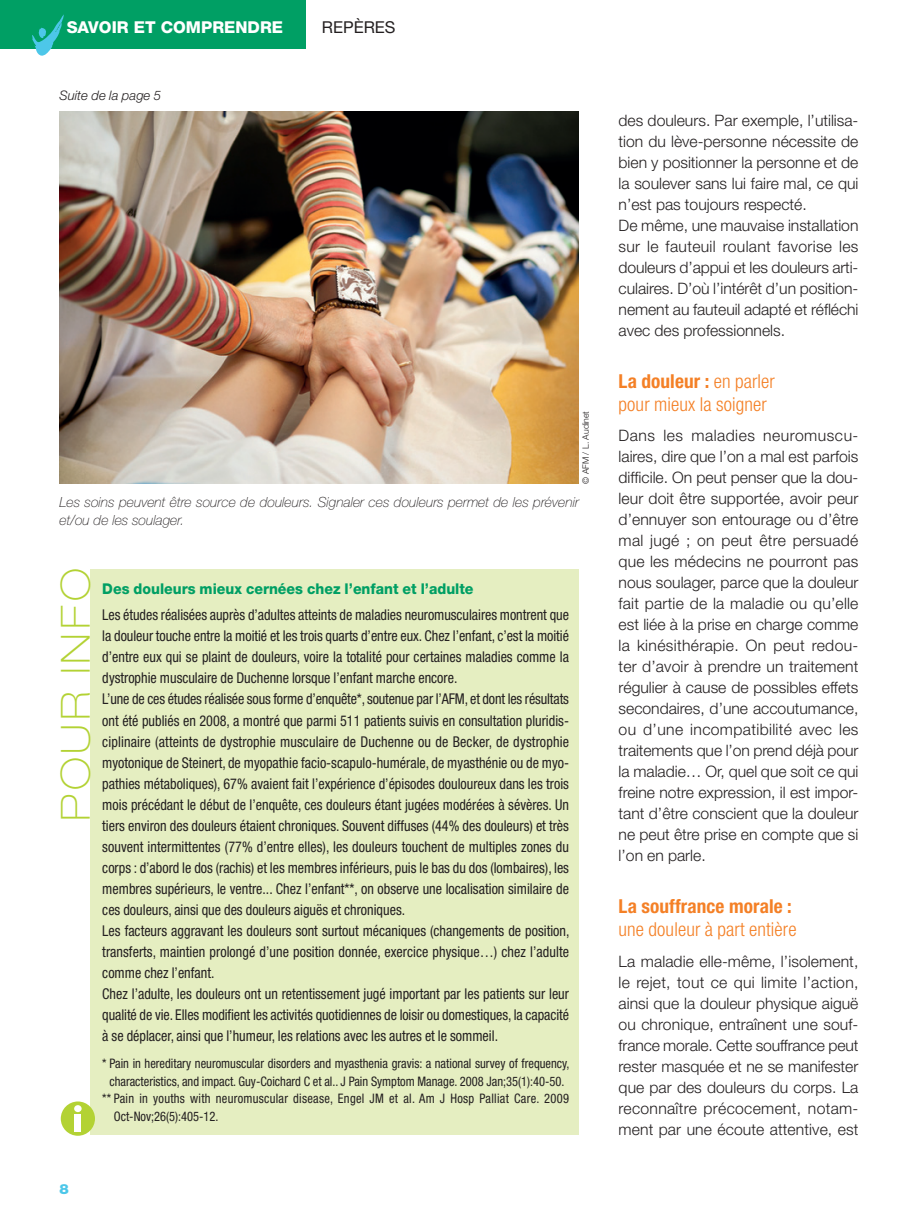
<style>
.page{position:relative;width:918px;height:1216px;background:#fff}
.page>*{position:absolute;margin:0;border:0;box-sizing:border-box;transform-origin:0 0}
.t1{font:100 expanded 40.25px "Helvetica Neue";letter-spacing:.1em;color:#b3d234}
.t2{font:300 condensed 19.25px/23.3px "Helvetica Neue";letter-spacing:.005em;color:#f48026}
.t3{font:700 condensed 19.25px "Helvetica Neue";letter-spacing:.005em;color:#f48026}
.t4{font:800 16.45px "Helvetica Neue";color:#fff}
.t5{font:16.45px "Helvetica Neue";color:#231f20}
.t6{font:300 15.75px/21px "Helvetica Neue";color:#231f20;text-align:justify}
.t7{font:condensed 14.88px/21px "Helvetica Neue";color:#231f20;scale:.95 1}
.t8{font:800 14.88px "Helvetica Neue";color:#009f64;scale:.95 1}
.t9{font:italic 100 14px/17.5px "Helvetica Neue";color:#231f20}
.t10{font:900 14px "Helvetica Neue";color:#4dc7e9}
.t11{font:condensed 13.12px "Helvetica Neue";color:#231f20;scale:.95 1}
.t12{font:condensed 13.12px "Helvetica Neue";letter-spacing:.02em;color:#231f20;scale:.95 1}
.t13{font:italic 300 13.12px "Helvetica Neue";color:#231f20}
.t14{font:300 8.75px "Helvetica Neue";color:#231f20}
.s1{font-weight:700}
</style>
<div class="page">
<div style="left:0;top:0;width:306px;height:48px;background:#009f64"></div>
<svg style="left:32px;top:14px;width:32px;height:42px"></svg>
<div style="left:67px;top:569px;width:512px;height:566px;background:#e5eec1"></div>
<div style="left:57px;top:568px;width:33px;height:598px;background:#fff"></div>
<div style="left:61px;top:1101px;width:34px;height:34px;background:#b3d234;border-radius:50%"></div>
<div style="left:74px;top:1105px;width:8px;height:7px;background:#fff;border-radius:50%"></div>
<div style="left:75px;top:1113px;width:6px;height:18px;background:#fff"></div>
<img style="left:60px;top:112px;width:519px;height:372px">
<p class="t4" style="left:67px;top:21px;width:218px">SAVOIR ET COMPRENDRE</p>
<p class="t5" style="left:322px;top:21px;width:75px">REPÈRES</p>
<p class="t13" style="left:60px;top:90px;width:103px">Suite de la page 5</p>
<p class="t14" style="left:582px;top:484px;width:74px;rotate:-90deg">© AFM / L. Audinet</p>
<p class="t9" style="left:60px;top:495px;width:521px">Les soins peuvent être source de douleurs. Signaler ces douleurs permet de les prévenir et/ou de les soulager.</p>
<h1 class="t1" style="left:61px;top:821px;width:254px;rotate:-90deg">POUR INFO</h1>
<p class="t8" style="left:102px;top:583px;width:392px">Des douleurs mieux cernées chez l’enfant et l’adulte</p>
<p class="t7" style="left:102px;top:606px;width:493px">Les études réalisées auprès d’adultes atteints de maladies neuromusculaires montrent que la douleur touche entre la moitié et les trois quarts d’entre eux. Chez l’enfant, c’est la moitié d’entre eux qui se plaint de douleurs, voire la totalité pour certaines maladies comme la dystrophie musculaire de Duchenne lorsque l’enfant marche encore.<br>L’une de ces études réalisée sous forme d’enquête*, soutenue par l’AFM, et dont les résultats ont été publiés en 2008, a montré que parmi 511 patients suivis en consultation pluridis&shy;ciplinaire (atteints de dystrophie musculaire de Duchenne ou de Becker, de dystrophie myotonique de Steinert, de myopathie facio-scapulo-humérale, de myasthénie ou de myo&shy;pathies métaboliques), 67% avaient fait l’expérience d’épisodes douloureux dans les trois mois précédant le début de l’enquête, ces douleurs étant jugées modérées à sévères. Un tiers environ des douleurs étaient chroniques. Souvent diffuses (44% des douleurs) et très souvent intermittentes (77% d’entre elles), les douleurs touchent de multiples zones du corps : d’abord le dos (rachis) et les membres inférieurs, puis le bas du dos (lombaires), les membres supérieurs, le ventre... Chez l’enfant**, on observe une localisation similaire de ces douleurs, ainsi que des douleurs aiguës et chroniques.<br>Les facteurs aggravant les douleurs sont surtout mécaniques (changements de position, transferts, maintien prolongé d’une position donnée, exercice physique…) chez l’adulte comme chez l’enfant.<br>Chez l’adulte, les douleurs ont un retentissement jugé important par les patients sur leur qualité de vie. Elles modifient les activités quotidiennes de loisir ou domestiques, la capacité à se déplacer, ainsi que l’humeur, les relations avec les autres et le sommeil.</p>
<p class="t11" style="left:102px;top:1058px;width:493px">* Pain in hereditary neuromuscular disorders and myasthenia gravis: a national survey of frequency,</p>
<p class="t11" style="left:109px;top:1076px;width:480px">characteristics, and impact. Guy-Coichard C et al.. J Pain Symptom Manage. 2008 Jan;35(1):40-50.</p>
<p class="t12" style="left:102px;top:1093px;width:493px">** Pain in youths with neuromuscular disease, Engel JM et al. Am J Hosp Palliat Care. 2009</p>
<p class="t11" style="left:114px;top:1111px;width:112px">Oct-Nov;26(5):405-12.</p>
<p class="t10" style="left:60px;top:1183px;width:11px">8</p>
<p class="t6" style="left:618px;top:111px;width:241px;text-align:left">des douleurs. Par exemple, l’utilisa&shy;tion du lève-personne nécessite de bien y positionner la personne et de la soulever sans lui faire mal, ce qui n’est pas toujours respecté.<br>De même, une mauvaise installation sur le fauteuil roulant favorise les douleurs d’appui et les douleurs arti&shy;culaires. D’où l’intérêt d’un position&shy;nement au fauteuil adapté et réfléchi avec des professionnels.</p>
<p class="t2" style="left:618px;top:371px;width:158px"><span class="s1">La douleur :</span> en parler pour mieux la soigner</p>
<p class="t6" style="left:618px;top:426px;width:241px">Dans les maladies neuromuscu&shy;laires, dire que l’on a mal est parfois difficile. On peut penser que la dou&shy;leur doit être supportée, avoir peur d’ennuyer son entourage ou d’être mal jugé ; on peut être persuadé que les médecins ne pourront pas nous soulager, parce que la douleur fait partie de la maladie ou qu’elle est liée à la prise en charge comme la kinésithérapie. On peut redou&shy;ter d’avoir à prendre un traitement régulier à cause de possibles effets secondaires, d’une accoutumance, ou d’une incompatibilité avec les traitements que l’on prend déjà pour la maladie… Or, quel que soit ce qui freine notre expression, il est impor&shy;tant d’être conscient que la douleur ne peut être prise en compte que si l’on en parle.</p>
<p class="t3" style="left:618px;top:899px;width:175px">La souffrance morale :</p>
<p class="t2" style="left:618px;top:919px;width:179px">une douleur à part entière</p>
<p class="t6" style="left:618px;top:951px;width:241px">La maladie elle-même, l’isolement, le rejet, tout ce qui limite l’action, ainsi que la douleur physique aiguë ou chronique, entraînent une souf&shy;france morale. Cette souffrance peut rester masquée et ne se manifester que par des douleurs du corps. La reconnaître précocement, notam&shy;ment par une écoute attentive, est</p>
</div>
